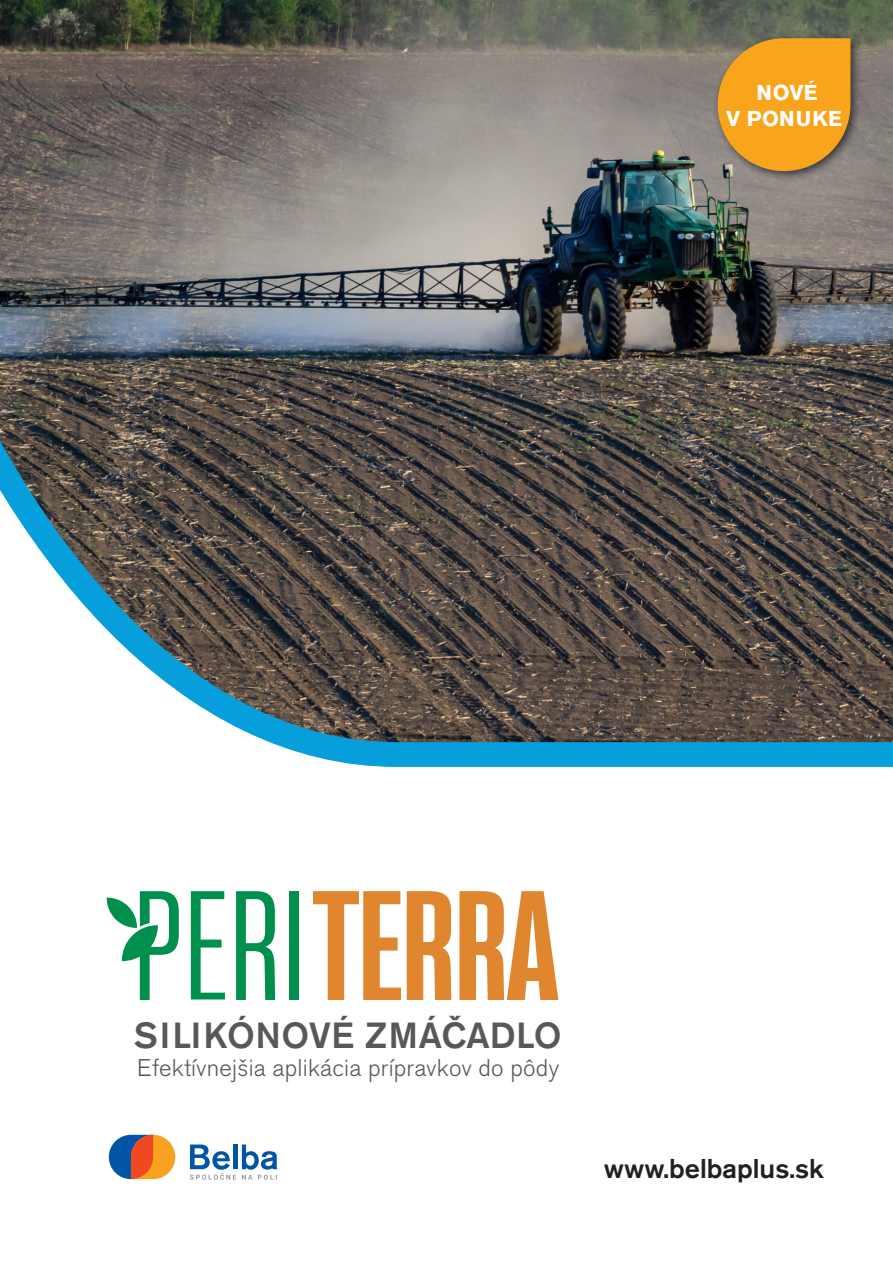
<style>
.page{position:relative;width:893px;height:1263px;background:#fff}
.page>*{position:absolute;margin:0;border:0;box-sizing:border-box;transform-origin:0 0}
.Styl_odstavce6{font:500 36px "Akzidenz Grotesk Pro";letter-spacing:.015em;color:#57585a}
.text{font:500 27px "Akzidenz Grotesk Pro";color:#231f20}
.Styl_odstavce6-2{font:300 24px "Akzidenz Grotesk Pro";letter-spacing:.01em;color:#57585a}
.t1{font:700 21.3px "Akzidenz Grotesk Pro";letter-spacing:.03em;color:#fff}
</style>
<div class="page">
<img style="left:0;top:0;width:893px;height:767px">
<svg style="left:109px;top:1135px;width:66px;height:44px;background:#ad7f66"></svg>
<svg style="left:190px;top:1144px;width:87px;height:36px"></svg>
<div style="left:712px;top:33px;width:149px;height:149px;background:#231f20;opacity:.75"></div>
<svg style="left:718px;top:38px;width:132px;height:133px;background:#e49d29"></svg>
<svg style="left:191px;top:891px;width:34px;height:108px"></svg>
<svg style="left:236px;top:891px;width:39px;height:108px"></svg>
<div style="left:289px;top:891px;width:10px;height:108px;background:#008f4d"></div>
<svg style="left:313px;top:891px;width:88px;height:108px"></svg>
<svg style="left:407px;top:891px;width:44px;height:108px"></svg>
<svg style="left:459px;top:891px;width:99px;height:108px"></svg>
<svg style="left:107px;top:891px;width:72px;height:108px"></svg>
<p class="t1" style="left:757px;top:79px;width:63px">NOVÉ</p>
<p class="t1" style="left:726px;top:104px;width:118px">V PONUKE</p>
<p class="Styl_odstavce6" style="left:134px;top:1012px;width:430px">SILIKÓNOVÉ ZMÁČADLO</p>
<p class="Styl_odstavce6-2" style="left:137px;top:1052px;width:424px">Efektívnejšia aplikácia prípravkov do pôdy</p>
<p class="text" style="left:604px;top:1150px;width:221px">www.belbaplus.sk</p>
</div>
